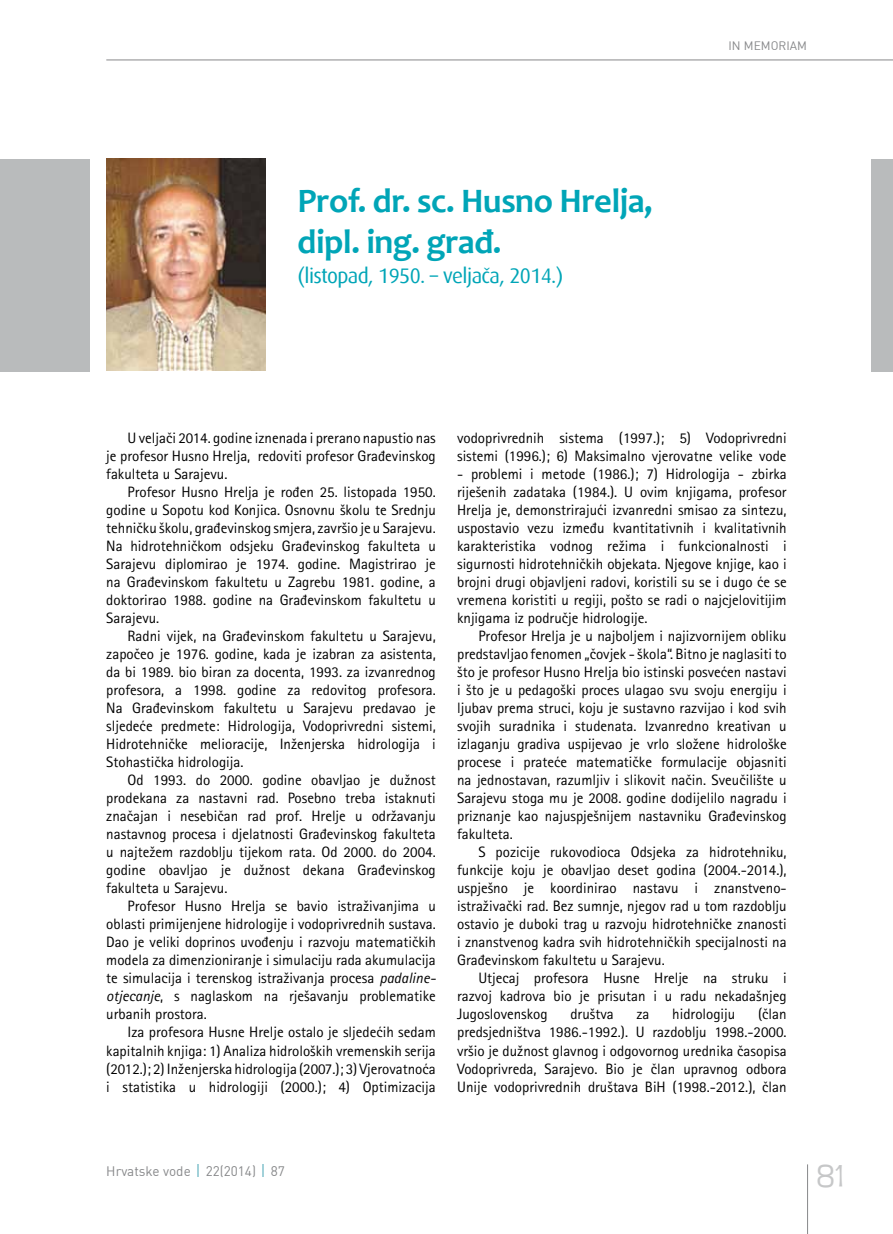
<style>
.page{position:relative;width:893px;height:1234px;background:#fff}
.page>*{position:absolute;margin:0;border:0;box-sizing:border-box;transform-origin:0 0}
.t1{font:300 36px "Teen";color:#c6c7c8}
.t2{font:700 34.5px/40.5px "Candara";color:#00a5b7}
.t3{font:21px "Dax";letter-spacing:-.03em;color:#00a5b7}
.t4{font:15px/18px "Rotis Sans Serifklemy";color:#000;text-align:justify}
.t5{font:13.5px "DIN";color:#87888a}
.t6{font:12px "DIN";color:#87888a}
.s1{font-style:italic}
</style>
<div class="page">
<hr style="left:807px;top:1164px;width:1px;height:69px;background:#87888a">
<hr style="left:106px;top:60px;width:787px;height:1px;background:#87888a">
<svg style="left:198px;top:1164px;width:1px;height:12px"></svg>
<svg style="left:263px;top:1164px;width:1px;height:12px"></svg>
<div style="left:872px;top:159px;width:21px;height:212px;background:#b9bbbc"></div>
<div style="left:0;top:159px;width:89px;height:212px;background:#b9bbbc"></div>
<img style="left:106px;top:159px;width:159px;height:211px">
<h2 class="t2" style="left:298px;top:181px;width:357px">Prof. dr. sc. Husno Hrelja, dipl. ing. građ.</h2>
<h3 class="t3" style="left:298px;top:264px;width:267px">(listopad, 1950. – veljača, 2014.)</h3>
<p class="t6" style="left:729px;top:37px;width:25px">IN MEM</p>
<p class="t6" style="left:771px;top:37px;width:35px">ORIAM</p>
<p class="t4" style="left:106px;top:429px;width:331px;text-indent:21px">U veljači 2014. godine iznenada i prerano napustio nas je profesor Husno Hrelja, redoviti profesor Građevinskog fakulteta u Sarajevu.</p>
<p class="t4" style="left:106px;top:483px;width:331px;text-indent:21px">Profesor Husno Hrelja je rođen 25. listopada 1950. godine u Sopotu kod Konjica. Osnovnu školu te Srednju tehničku školu, građevinskog smjera, završio je u Sarajevu.<br>Na hidrotehničkom odsjeku Građevinskog fakulteta u Sarajevu diplomirao je 1974. godine. Magistrirao je na Građevinskom fakultetu u Zagrebu 1981. godine, a doktorirao 1988. godine na Građevinskom fakultetu u Sarajevu.</p>
<p class="t4" style="left:106px;top:627px;width:331px;text-indent:21px">Radni vijek, na Građevinskom fakultetu u Sarajevu, započeo je 1976. godine, kada je izabran za asistenta, da bi 1989. bio biran za docenta, 1993. za izvanrednog profesora, a 1998. godine za redovitog profesora.<br>Na Građevinskom fakultetu u Sarajevu predavao je sljedeće predmete: Hidrologija, Vodoprivredni sistemi, Hidrotehničke melioracije, Inženjerska hidrologija i Stohastička hidrologija.</p>
<p class="t4" style="left:106px;top:771px;width:331px;text-indent:21px">Od 1993. do 2000. godine obavljao je dužnost prodekana za nastavni rad. Posebno treba istaknuti značajan i nesebičan rad prof. Hrelje u održavanju nastavnog procesa i djelatnosti Građevinskog fakulteta u najtežem razdoblju tijekom rata. Od 2000. do 2004. godine obavljao je dužnost dekana Građevinskog fakulteta u Sarajevu.</p>
<p class="t4" style="left:106px;top:897px;width:331px;text-indent:21px">Profesor Husno Hrelja se bavio istraživanjima u oblasti primijenjene hidrologije i vodoprivrednih sustava.<br>Dao je veliki doprinos uvođenju i razvoju matematičkih modela za dimenzioniranje i simulaciju rada akumulacija te simulacija i terenskog istraživanja procesa <span class="s1">padaline&shy;otjecanje</span>, s naglaskom na rješavanju problematike urbanih prostora.</p>
<p class="t4" style="left:106px;top:1023px;width:331px;text-indent:21px">Iza profesora Husne Hrelje ostalo je sljedećih sedam kapitalnih knjiga: 1) Analiza hidroloških vremenskih serija (2012.); 2) Inženjerska hidrologija (2007.); 3) Vjerovatnoća i statistika u hidrologiji (2000.); 4) Optimizacija</p>
<p class="t4" style="left:457px;top:429px;width:331px">vodoprivrednih sistema (1997.); 5) Vodoprivredni sistemi (1996.); 6) Maksimalno vjerovatne velike vode</p>
<p class="t4" style="left:457px;top:465px;width:331px">- problemi i metode (1986.); 7) Hidrologija - zbirka riješenih zadataka (1984.). U ovim knjigama, profesor Hrelja je, demonstrirajući izvanredni smisao za sintezu, uspostavio vezu između kvantitativnih i kvalitativnih karakteristika vodnog režima i funkcionalnosti i sigurnosti hidrotehničkih objekata. Njegove knjige, kao i brojni drugi objavljeni radovi, koristili su se i dugo će se vremena koristiti u regiji, pošto se radi o najcjelovitijim knjigama iz područje hidrologije.</p>
<p class="t4" style="left:457px;top:627px;width:331px;text-indent:21px">Profesor Hrelja je u najboljem i najizvornijem obliku predstavljao fenomen „čovjek - škola“. Bitno je naglasiti to što je profesor Husno Hrelja bio istinski posvećen nastavi i što je u pedagoški proces ulagao svu svoju energiju i ljubav prema struci, koju je sustavno razvijao i kod svih svojih suradnika i studenata. Izvanredno kreativan u izlaganju gradiva uspijevao je vrlo složene hidrološke procese i prateće matematičke formulacije objasniti na jednostavan, razumljiv i slikovit način. Sveučilište u Sarajevu stoga mu je 2008. godine dodijelilo nagradu i priznanje kao najuspješnijem nastavniku Građevinskog fakulteta.</p>
<p class="t4" style="left:457px;top:843px;width:331px;text-indent:21px">S pozicije rukovodioca Odsjeka za hidrotehniku, funkcije koju je obavljao deset godina (2004.-2014.), uspješno je koordinirao nastavu i znanstveno&shy;istraživački rad. Bez sumnje, njegov rad u tom razdoblju ostavio je duboki trag u razvoju hidrotehničke znanosti i znanstvenog kadra svih hidrotehničkih specijalnosti na Građevinskom fakultetu u Sarajevu.</p>
<p class="t4" style="left:457px;top:969px;width:331px;text-indent:21px">Utjecaj profesora Husne Hrelje na struku i razvoj kadrova bio je prisutan i u radu nekadašnjeg Jugoslovenskog</p>
<p class="t4" style="left:457px;top:1005px;width:331px;text-indent:301px">(član predsjedništva 1986.-1992.). U razdoblju 1998.-2000. vršio je dužnost glavnog i odgovornog urednika časopisa Vodoprivreda, Sarajevo. Bio je član upravnog odbora Unije vodoprivrednih društava BiH (1998.-2012.), član</p>
<p class="t4" style="left:570px;top:1005px;width:45px">društva</p>
<p class="t4" style="left:636px;top:1005px;width:15px">za</p>
<p class="t4" style="left:672px;top:1005px;width:65px">hidrologiju</p>
<p class="t5" style="left:106px;top:1161px;width:180px">Hrvatske vode 22(2014) 87</p>
<h1 class="t1" style="left:816px;top:1156px;width:29px">81</h1>
</div>
